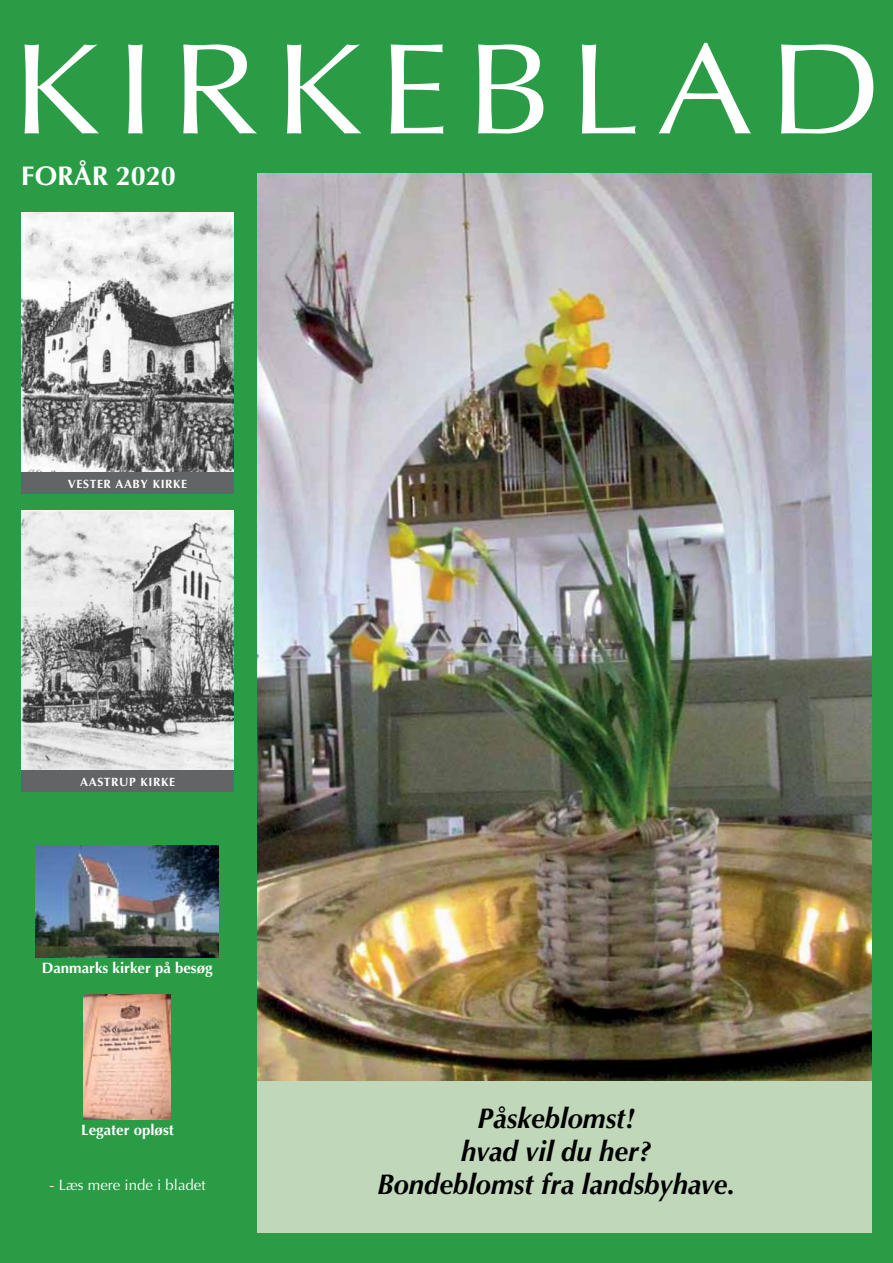
<style>
.page{position:relative;width:893px;height:1263px;background:#2a9c46}
.page>*{position:absolute;margin:0;border:0;box-sizing:border-box;transform-origin:0 0}
.t1{font:129.6px "Optima";letter-spacing:.1em;color:#fff;scale:1.12 1}
.t2{font:italic 700 28.5px/33px "Optima";color:#000;text-align:center;scale:.96 1}
.t3{font:700 27px "Optima";color:#fff}
.t4{font:700 15px "Optima";color:#fff}
.t5{font:15px "Optima";color:#fff}
.t6{font:700 12px "Optima";letter-spacing:.05em;color:#fff}
</style>
<div class="page">
<img style="left:36px;top:846px;width:183px;height:112px">
<img style="left:83px;top:995px;width:88px;height:125px">
<img style="left:21px;top:213px;width:213px;height:259px">
<div style="left:21px;top:472px;width:213px;height:21px;background:#636466"></div>
<img style="left:21px;top:511px;width:213px;height:259px">
<div style="left:21px;top:770px;width:213px;height:21px;background:#636466"></div>
<div style="left:257px;top:982px;width:615px;height:251px;background:#c0d7ba"></div>
<img style="left:257px;top:173px;width:615px;height:908px">
<h1 class="t1" style="left:11px;top:14px;width:778px">KIRKEBLAD</h1>
<p class="t3" style="left:21px;top:160px;width:156px">FORÅR 2020</p>
<p class="t6" style="left:68px;top:476px;width:121px">VESTER AABY KIRKE</p>
<p class="t6" style="left:80px;top:775px;width:96px">AASTRUP KIRKE</p>
<p class="t4" style="left:42px;top:959px;width:172px">Danmarks kirker på besøg</p>
<p class="t4" style="left:81px;top:1121px;width:94px">Legater opløst</p>
<p class="t5" style="left:50px;top:1176px;width:157px">- Læs mere inde i bladet</p>
<p class="t2" style="left:377px;top:1102px;width:374px">Påskeblomst!<br>hvad vil du her?<br>Bondeblomst fra landsbyhave.</p>
</div>
